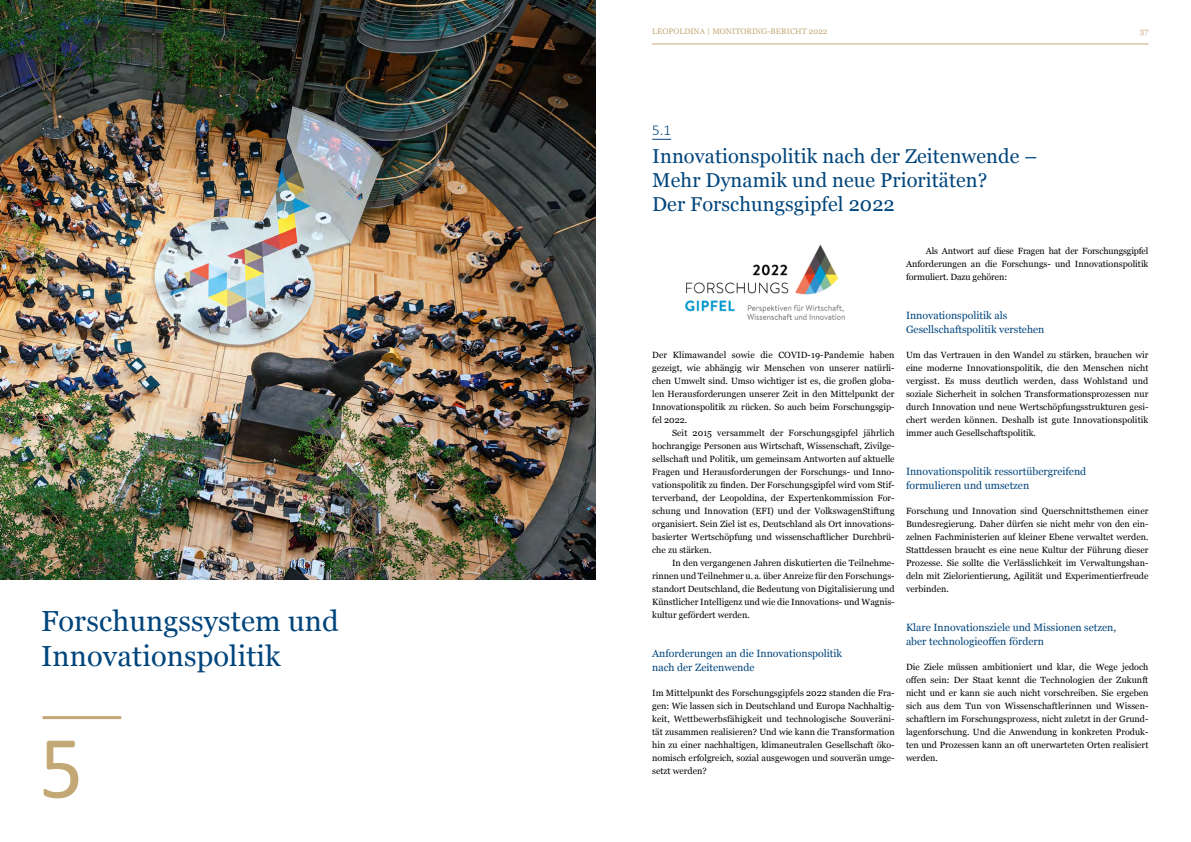
<style>
.page{position:relative;width:1191px;height:842px;background:#fff}
.page>*{position:absolute;margin:0;border:0;box-sizing:border-box;transform-origin:0 0}
.t1{font:90px "Calibri";color:#c3a875}
.t2{font:29px/34.8px "Georgia";letter-spacing:.005em;color:#00457c}
.t3{font:20px/24px "Georgia";letter-spacing:.005em;color:#00457c}
.t4{font:300 15px "Calibri";color:#00457c}
.t5{font:10.5px/14px "Georgia";color:#00457c}
.t6{font:9px/13px "Georgia";color:#000;text-align:justify}
.t7{font:8px "Georgia";letter-spacing:.01em;color:#c3a875}
</style>
<div class="page">
<hr style="left:652px;top:44px;width:496px;height:1px;background:#c3a875">
<hr style="left:43px;top:716px;width:78px;height:3px;background:#c3a875">
<svg style="left:652px;top:139px;width:19px;height:1px"></svg>
<img style="left:0;top:0;width:596px;height:579px">
<img style="left:685px;top:244px;width:160px;height:76px">
<h2 class="t2" style="left:41px;top:602px;width:299px">Forschungssystem und<br>Innovationspolitik</h2>
<h1 class="t1" style="left:40px;top:701px;width:45px">5</h1>
<p class="t7" style="left:652px;top:26px;width:177px">LEOPOLDINA | MONITORING-BERICHT 2022</p>
<p class="t7" style="left:1140px;top:26px;width:10px">37</p>
<h3 class="t4" style="left:652px;top:121px;width:20px">5.1</h3>
<h3 class="t3" style="left:652px;top:143px;width:386px">Innovationspolitik nach der Zeitenwende –<br>Mehr Dynamik und neue Prioritäten?<br>Der Forschungsgipfel 2022</h3>
<p class="t6" style="left:652px;top:348px;width:244px">Der Klimawandel sowie die COVID-19-Pandemie haben gezeigt, wie abhängig wir Menschen von unserer natürli&shy;chen Umwelt sind. Umso wichtiger ist es, die großen globa&shy;len Herausforderungen unserer Zeit in den Mittelpunkt der Innovationspolitik zu rücken. So auch beim Forschungsgip&shy;fel 2022.</p>
<p class="t6" style="left:652px;top:426px;width:244px;text-indent:20px">Seit 2015 versammelt der Forschungsgipfel jährlich hochrangige Personen aus Wirtschaft, Wissenschaft, Zivilge&shy;sellschaft und Politik, um gemeinsam Antworten auf aktuelle Fragen und Herausforderungen der Forschungs- und Inno&shy;vationspolitik zu finden. Der Forschungsgipfel wird vom Stif&shy;terverband, der Leopoldina, der Expertenkommission For&shy;schung und Innovation (EFI) und der VolkswagenStiftung organisiert. Sein Ziel ist es, Deutschland als Ort innovations&shy;basierter Wertschöpfung und wissenschaftlicher Durchbrü&shy;che zu stärken.</p>
<p class="t6" style="left:652px;top:556px;width:244px;text-indent:20px">In den vergangenen Jahren diskutierten die Teilnehme&shy;rinnen und Teilnehmer u.a. über Anreize für den Forschungs&shy;standort Deutschland, die Bedeutung von Digitalisierung und Künstlicher Intelligenz und wie die Innovations- und Wagnis&shy;kultur gefördert werden.</p>
<p class="t5" style="left:652px;top:646px;width:191px">Anforderungen an die Innovationspolitik nach der Zeitenwende</p>
<p class="t6" style="left:652px;top:686px;width:244px">Im Mittelpunkt des Forschungsgipfels 2022 standen die Fra&shy;gen: Wie lassen sich in Deutschland und Europa Nachhaltig&shy;keit, Wettbewerbsfähigkeit und technologische Souveräni&shy;tät zusammen realisieren? Und wie kann die Transformation hin zu einer nachhaltigen, klimaneutralen Gesellschaft öko&shy;nomisch erfolgreich, sozial ausgewogen und souverän umge&shy;setzt werden?</p>
<p class="t6" style="left:906px;top:244px;width:244px;text-indent:20px">Als Antwort auf diese Fragen hat der Forschungsgipfel Anforderungen an die Forschungs- und Innovationspolitik formuliert. Dazu gehören:</p>
<p class="t5" style="left:906px;top:308px;width:140px">Innovationspolitik als<br>Gesellschaftspolitik verstehen</p>
<p class="t6" style="left:906px;top:348px;width:244px">Um das Vertrauen in den Wandel zu stärken, brauchen wir eine moderne Innovationspolitik, die den Menschen nicht vergisst. Es muss deutlich werden, dass Wohlstand und soziale Sicherheit in solchen Transformationsprozessen nur durch Innovation und neue Wertschöpfungsstrukturen gesi&shy;chert werden können. Deshalb ist gute Innovationspolitik immer auch Gesellschaftspolitik.</p>
<p class="t5" style="left:906px;top:464px;width:182px">Innovationspolitik ressortübergreifend formulieren und umsetzen</p>
<p class="t6" style="left:906px;top:504px;width:244px">Forschung und Innovation sind Querschnittsthemen einer Bundesregierung. Daher dürfen sie nicht mehr von den ein&shy;zelnen Fachministerien auf kleiner Ebene verwaltet werden.<br>Stattdessen braucht es eine neue Kultur der Führung dieser Prozesse. Sie sollte die Verlässlichkeit im Verwaltungshan&shy;deln mit Zielorientierung, Agilität und Experimentierfreude verbinden.</p>
<p class="t5" style="left:906px;top:620px;width:212px">Klare Innovationsziele und Missionen setzen, aber technologieoffen fördern</p>
<p class="t6" style="left:906px;top:660px;width:244px">Die Ziele müssen ambitioniert und klar, die Wege jedoch offen sein: Der Staat kennt die Technologien der Zukunft nicht und er kann sie auch nicht vorschreiben. Sie ergeben sich aus dem Tun von Wissenschaftlerinnen und Wissen&shy;schaftlern im Forschungsprozess, nicht zuletzt in der Grund&shy;lagenforschung. Und die Anwendung in konkreten Produk&shy;ten und Prozessen kann an oft unerwarteten Orten realisiert werden.</p>
</div>
